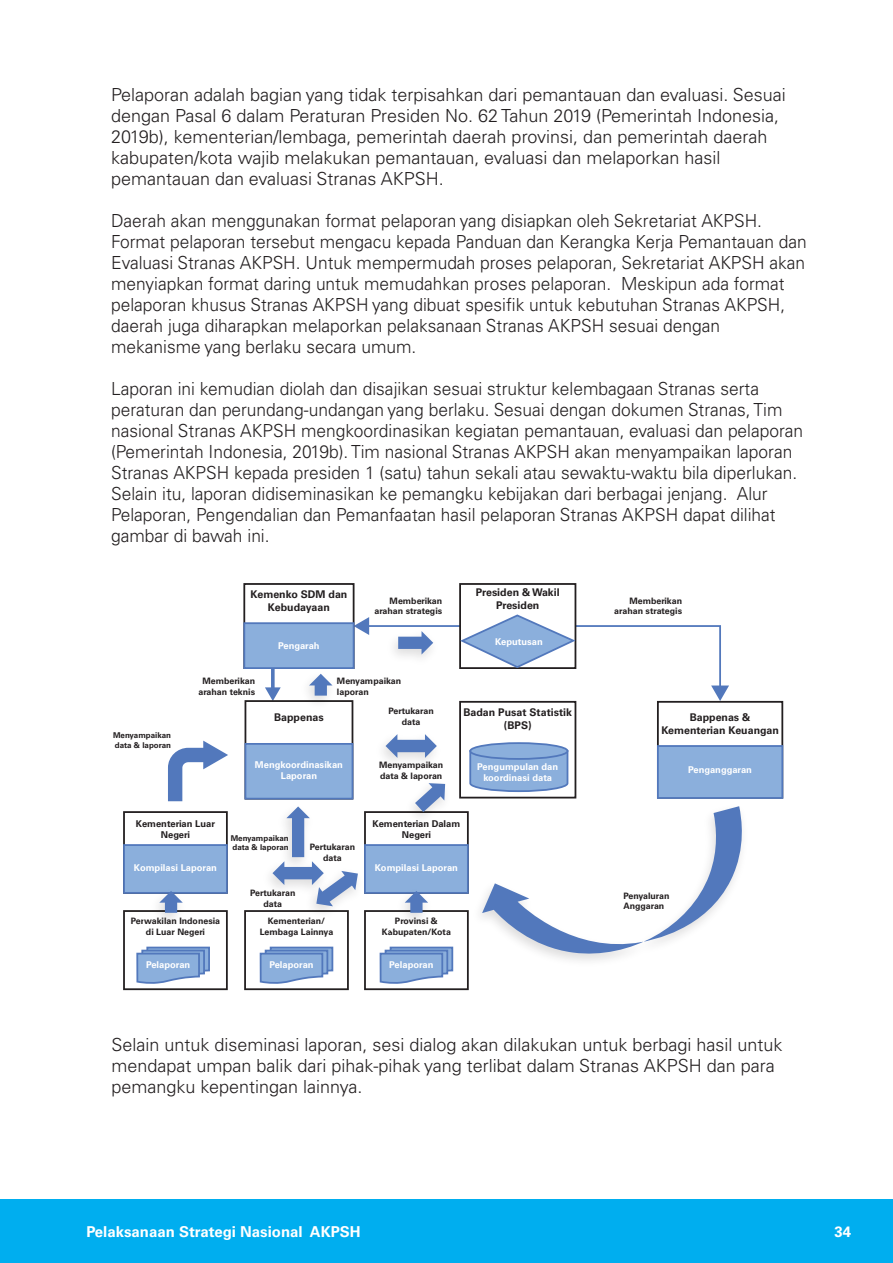
<style>
.page{position:relative;width:893px;height:1263px;background:#fff}
.page>*{position:absolute;margin:0;border:0;box-sizing:border-box;transform-origin:0 0}
.t1{font:300 18px/21px "Univers LT Pro 45";color:#231f20}
.t2{font:700 15px "Univers LT Pro 65";color:#fff}
.t3{font:700 10.65px/12.8px "Univers LT Pro 65";color:#231f20;text-align:center}
.t4{font:700 9.3px/11.2px "Univers LT Pro 65";color:#fff;text-align:center}
.t5{font:700 9.3px/11.2px "Univers LT Pro 65";color:#231f20;text-align:center}
.t6{font:700 8.85px/10.6px "Univers LT Pro 65";color:#231f20;text-align:center}
.t7{font:700 7.95px/9.6px "Univers LT Pro 65";color:#231f20}
</style>
<div class="page">
<svg style="left:271px;top:669px;width:4px;height:18px"></svg>
<svg style="left:265px;top:687px;width:16px;height:13px"></svg>
<div style="left:243px;top:583px;width:111px;height:86px;background:#fff;border:2px solid #231f20"></div>
<div style="left:459px;top:583px;width:117px;height:86px;background:#fff;border:2px solid #231f20"></div>
<div style="left:459px;top:701px;width:117px;height:97px;background:#fff;border:2px solid #231f20"></div>
<div style="left:657px;top:701px;width:126px;height:97px;background:#fff;border:2px solid #231f20"></div>
<div style="left:243px;top:622px;width:111px;height:47px;background:#8bafdc;border:2px solid #5278bc"></div>
<div style="left:657px;top:745px;width:126px;height:54px;background:#8bafdc;border:2px solid #5278bc"></div>
<div style="left:245px;top:700px;width:108px;height:99px;background:#fff;border:2px solid #231f20"></div>
<div style="left:245px;top:743px;width:108px;height:56px;background:#8bafdc;border:2px solid #5278bc"></div>
<div style="left:123px;top:811px;width:105px;height:83px;background:#fff;border:2px solid #231f20"></div>
<div style="left:123px;top:910px;width:105px;height:80px;background:#fff;border:2px solid #231f20"></div>
<div style="left:244px;top:910px;width:105px;height:80px;background:#fff;border:2px solid #231f20"></div>
<div style="left:364px;top:910px;width:105px;height:80px;background:#fff;border:2px solid #231f20"></div>
<div style="left:123px;top:844px;width:105px;height:50px;background:#8bafdc;border:2px solid #5278bc"></div>
<div style="left:364px;top:811px;width:105px;height:83px;background:#fff;border:2px solid #231f20"></div>
<div style="left:364px;top:844px;width:105px;height:50px;background:#8bafdc;border:2px solid #5278bc"></div>
<svg style="left:469px;top:749px;width:100px;height:44px;background:#90b1dc"></svg>
<div style="left:470px;top:743px;width:97px;height:16px;background:#8bafdc;border-radius:50%"></div>
<div style="left:469px;top:742px;width:99px;height:18px;border:2px solid #5278bc;border-radius:50%"></div>
<svg style="left:161px;top:741px;width:67px;height:75px"></svg>
<img style="left:294px;top:666px;width:49px;height:37px">
<svg style="left:309px;top:674px;width:23px;height:22px"></svg>
<svg style="left:354px;top:614px;width:375px;height:87px"></svg>
<img style="left:399px;top:784px;width:57px;height:33px">
<svg style="left:415px;top:783px;width:30px;height:29px"></svg>
<img style="left:271px;top:798px;width:50px;height:2px">
<img style="left:466px;top:798px;width:287px;height:174px">
<svg style="left:482px;top:806px;width:264px;height:154px"></svg>
<img style="left:383px;top:745px;width:46px;height:16px">
<svg style="left:386px;top:734px;width:51px;height:24px"></svg>
<img style="left:301px;top:862px;width:68px;height:63px">
<svg style="left:272px;top:806px;width:86px;height:100px"></svg>
<svg style="left:136px;top:946px;width:74px;height:38px;background:#8eadd9"></svg>
<svg style="left:259px;top:946px;width:75px;height:38px;background:#90aeda"></svg>
<svg style="left:379px;top:946px;width:75px;height:38px;background:#90aeda"></svg>
<img style="left:144px;top:891px;width:49px;height:29px">
<svg style="left:159px;top:891px;width:24px;height:22px"></svg>
<img style="left:389px;top:891px;width:50px;height:29px">
<svg style="left:405px;top:891px;width:23px;height:22px"></svg>
<div style="left:0;top:1199px;width:893px;height:64px;background:#00aeef"></div>
<p class="t1" style="left:111px;top:84px;width:676px">Pelaporan adalah bagian yang tidak terpisahkan dari pemantauan dan evaluasi. Sesuai dengan Pasal 6 dalam Peraturan Presiden No. 62 Tahun 2019 (Pemerintah Indonesia, 2019b), kementerian/lembaga, pemerintah daerah provinsi, dan pemerintah daerah kabupaten/kota wajib melakukan pemantauan, evaluasi dan melaporkan hasil pemantauan dan evaluasi Stranas AKPSH.</p>
<p class="t1" style="left:111px;top:210px;width:697px">Daerah akan menggunakan format pelaporan yang disiapkan oleh Sekretariat AKPSH.<br>Format pelaporan tersebut mengacu kepada Panduan dan Kerangka Kerja Pemantauan dan Evaluasi Stranas AKPSH. Untuk mempermudah proses pelaporan, Sekretariat AKPSH akan menyiapkan format daring untuk memudahkan proses pelaporan. Meskipun ada format pelaporan khusus Stranas AKPSH yang dibuat spesifik untuk kebutuhan Stranas AKPSH, daerah juga diharapkan melaporkan pelaksanaan Stranas AKPSH sesuai dengan mekanisme yang berlaku secara umum.</p>
<p class="t1" style="left:111px;top:378px;width:694px">Laporan ini kemudian diolah dan disajikan sesuai struktur kelembagaan Stranas serta peraturan dan perundang-undangan yang berlaku. Sesuai dengan dokumen Stranas, Tim nasional Stranas AKPSH mengkoordinasikan kegiatan pemantauan, evaluasi dan pelaporan (Pemerintah Indonesia, 2019b). Tim nasional Stranas AKPSH akan menyampaikan laporan Stranas AKPSH kepada presiden 1 (satu) tahun sekali atau sewaktu-waktu bila diperlukan.<br>Selain itu, laporan didiseminasikan ke pemangku kebijakan dari berbagai jenjang. Alur Pelaporan, Pengendalian dan Pemanfaatan hasil pelaporan Stranas AKPSH dapat dilihat gambar di bawah ini.</p>
<p class="t3" style="left:251px;top:588px;width:98px">Kemenko SDM dan<br>Kebudayaan</p>
<p class="t3" style="left:476px;top:586px;width:85px">Presiden &amp; Wakil<br>Presiden</p>
<p class="t6" style="left:374px;top:595px;width:69px;text-align:right">Memberikan arahan strategis</p>
<p class="t6" style="left:614px;top:595px;width:69px;text-align:right">Memberikan arahan strategis</p>
<p class="t7" style="left:113px;top:730px;width:59px">Menyampaikan data &amp; laporan</p>
<p class="t6" style="left:198px;top:676px;width:58px">Memberikan arahan teknis</p>
<p class="t4" style="left:278px;top:640px;width:43px">Pengarah</p>
<p class="t4" style="left:495px;top:636px;width:49px">Keputusan</p>
<p class="t3" style="left:274px;top:711px;width:51px">Bappenas</p>
<p class="t6" style="left:337px;top:676px;width:66px;text-align:left">Menyampaikan laporan</p>
<p class="t6" style="left:389px;top:706px;width:47px">Pertukaran data</p>
<p class="t3" style="left:463px;top:706px;width:110px">Badan Pusat Statistik (BPS)</p>
<p class="t4" style="left:255px;top:759px;width:89px">Mengkoordinasikan<br>Laporan</p>
<p class="t6" style="left:379px;top:760px;width:66px;text-align:left">Menyampaikan data &amp; laporan</p>
<p class="t4" style="left:477px;top:761px;width:82px">Pengumpulan dan koordinasi data</p>
<p class="t5" style="left:136px;top:818px;width:81px">Kementerian Luar<br>Negeri</p>
<p class="t4" style="left:134px;top:862px;width:85px">Kompilasi Laporan</p>
<p class="t7" style="left:231px;top:833px;width:59px">Menyampaikan data &amp; laporan</p>
<p class="t6" style="left:250px;top:888px;width:47px">Pertukaran data</p>
<p class="t6" style="left:310px;top:842px;width:47px">Pertukaran data</p>
<p class="t5" style="left:373px;top:818px;width:89px">Kementerian Dalam<br>Negeri</p>
<p class="t4" style="left:375px;top:862px;width:85px">Kompilasi Laporan</p>
<p class="t6" style="left:131px;top:916px;width:91px">Perwakilan Indonesia di Luar Negeri</p>
<p class="t6" style="left:260px;top:916px;width:75px">Kementerian/<br>Lembaga Lainnya</p>
<p class="t6" style="left:382px;top:916px;width:71px">Provinsi &amp;<br>Kabupaten/Kota</p>
<p class="t4" style="left:269px;top:959px;width:46px">Pelaporan</p>
<p class="t4" style="left:389px;top:959px;width:46px">Pelaporan</p>
<p class="t4" style="left:146px;top:959px;width:46px">Pelaporan</p>
<p class="t3" style="left:661px;top:711px;width:119px">Bappenas &amp;<br>Kementerian Keuangan</p>
<p class="t4" style="left:688px;top:764px;width:65px">Penganggaran</p>
<p class="t6" style="left:623px;top:890px;width:48px;text-align:left">Penyaluran<br>Anggaran</p>
<p class="t1" style="left:111px;top:1034px;width:672px">Selain untuk diseminasi laporan, sesi dialog akan dilakukan untuk berbagi hasil untuk mendapat umpan balik dari pihak-pihak yang terlibat dalam Stranas AKPSH dan para pemangku kepentingan lainnya.</p>
<p class="t2" style="left:86px;top:1222px;width:276px">Pelaksanaan Strategi Nasional AKPSH</p>
<p class="t2" style="left:835px;top:1222px;width:18px">34</p>
</div>
